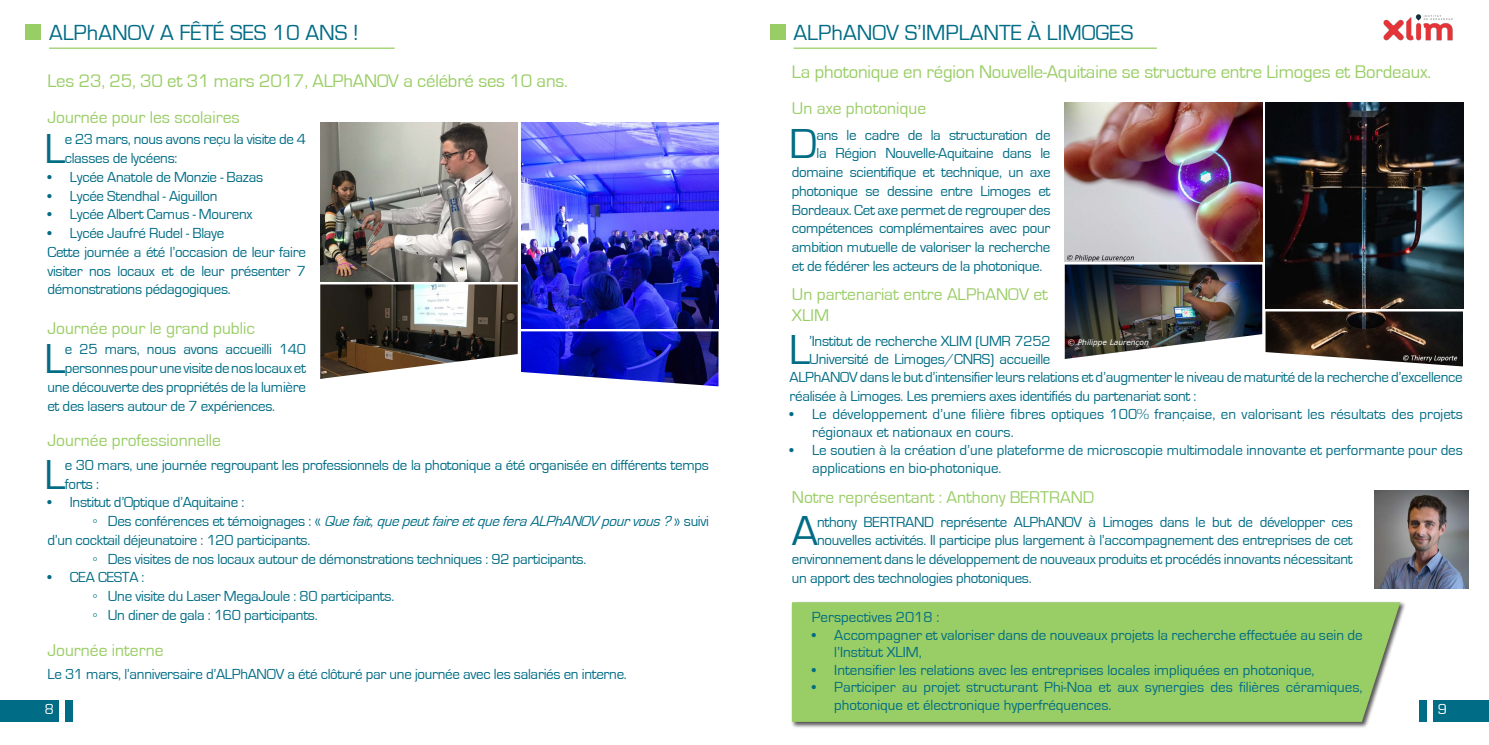
<style>
.page{position:relative;width:1489px;height:745px;background:#fff}
.page>*{position:absolute;margin:0;border:0;box-sizing:border-box;transform-origin:0 0}
.t1{font:43.12px "Eurostile";color:#006c85}
.t2{font:22.5px "Eurostile";color:#006c85}
.t3{font:18.75px "Eurostile";letter-spacing:-.01em;color:#99cd65}
.t4{font:17.5px/21px "Eurostile";color:#99cd65}
.t5{font:15px/18.8px "Eurostile";letter-spacing:-.02em;color:#006c85}
.t6{font:15px/18px "Eurostile";color:#006c85}
.t7{font:15px "Eurostile";color:#fff}
.t8{font:italic 7.5px "Verdana";color:#fff}
.s1{font-family:"Verdana"}
.s2{font-style:italic}
</style>
<div class="page">
<div style="left:0;top:699px;width:58px;height:21px;background:#006c85"></div>
<div style="left:65px;top:699px;width:8px;height:21px;background:#006c85"></div>
<div style="left:1432px;top:699px;width:56px;height:21px;background:#006c85"></div>
<div style="left:1418px;top:699px;width:8px;height:21px;background:#006c85"></div>
<hr style="left:49px;top:48px;width:345px;height:1px;background:#99cd65">
<div style="left:26px;top:25px;width:15px;height:15px;background:#99cd65"></div>
<img style="left:320px;top:122px;width:197px;height:159px">
<img style="left:521px;top:122px;width:197px;height:206px">
<img style="left:320px;top:284px;width:197px;height:94px">
<img style="left:521px;top:331px;width:197px;height:55px">
<hr style="left:793px;top:48px;width:363px;height:1px;background:#99cd65">
<div style="left:770px;top:25px;width:15px;height:15px;background:#99cd65"></div>
<img style="left:1064px;top:102px;width:198px;height:159px">
<img style="left:1265px;top:102px;width:197px;height:207px">
<img style="left:1064px;top:264px;width:198px;height:95px">
<img style="left:1265px;top:311px;width:197px;height:55px">
<img style="left:1383px;top:14px;width:70px;height:27px">
<div style="left:790px;top:600px;width:616px;height:127px;background:#231f20;opacity:.75"></div>
<div style="left:791px;top:602px;width:609px;height:119px;background:#99cd65"></div>
<img style="left:1374px;top:490px;width:94px;height:97px">
<p class="t2" style="left:49px;top:20px;width:311px">ALPhANOV A FÊTÉ SES 10 ANS !</p>
<p class="t3" style="left:47px;top:71px;width:522px">Les 23, 25, 30 et 31 mars 2017, ALPhANOV a célébré ses 10 ans.</p>
<p class="t4" style="left:47px;top:107px;width:194px">Journée pour les scolaires</p>
<p class="t2" style="left:793px;top:20px;width:341px">ALPhANOV S’IMPLANTE À LIMOGES</p>
<p class="t3" style="left:791px;top:62px;width:640px">La photonique en région Nouvelle-Aquitaine se structure entre Limoges et Bordeaux.</p>
<p class="t4" style="left:791px;top:98px;width:136px">Un axe photonique</p>
<p class="t1" style="left:789px;top:121px;width:30px">D</p>
<p class="t5" style="left:816px;top:125px;width:235px">ans le cadre de la structuration de</p>
<p class="t1" style="left:45px;top:125px;width:22px">L</p>
<p class="t5" style="left:65px;top:130px;width:243px">e 23 mars, nous avons reçu la visite de 4 classes de lycéens:</p>
<p class="t5" style="left:47px;top:168px;width:217px">• Lycée Anatole de Monzie - Bazas</p>
<p class="t5" style="left:47px;top:186px;width:172px">• Lycée Stendhal - Aiguillon</p>
<p class="t5" style="left:47px;top:205px;width:207px">• Lycée Albert Camus - Mourenx</p>
<p class="t5" style="left:47px;top:224px;width:178px">• Lycée Jaufré Rudel - Blaye</p>
<p class="t5" style="left:47px;top:243px;width:260px;text-align:justify">Cette journée a été l’occasion de leur faire visiter nos locaux et de leur présenter 7 démonstrations pédagogiques.</p>
<p class="t5" style="left:816px;top:144px;width:235px">la Région Nouvelle-Aquitaine dans le</p>
<p class="t5" style="left:791px;top:163px;width:260px">domaine scientifique et technique, un axe</p>
<p class="t5" style="left:791px;top:182px;width:260px">photonique se dessine entre Limoges et</p>
<p class="t5" style="left:791px;top:200px;width:260px">Bordeaux. Cet axe permet de regrouper des</p>
<p class="t5" style="left:791px;top:219px;width:260px">compétences complémentaires avec pour</p>
<p class="t5" style="left:791px;top:238px;width:260px">ambition mutuelle de valoriser la recherche</p>
<p class="t5" style="left:791px;top:257px;width:252px">et de fédérer les acteurs de la photonique.</p>
<p class="t4" style="left:791px;top:284px;width:257px">Un partenariat entre ALPhANOV et<br>XLIM</p>
<p class="t4" style="left:47px;top:318px;width:209px">Journée pour le grand public</p>
<p class="t1" style="left:45px;top:335px;width:22px">L</p>
<p class="t5" style="left:65px;top:340px;width:243px">e 25 mars, nous avons accueilli 140</p>
<p class="t1" style="left:789px;top:327px;width:22px">L</p>
<p class="t5" style="left:809px;top:331px;width:243px">’Institut de recherche XLIM (UMR 7252<br>Université de Limoges/CNRS) accueille</p>
<p class="t8" style="left:1067px;top:336px;width:83px">© Philippe Laurençon</p>
<p class="t5" style="left:65px;top:359px;width:243px">personnes pour une visite de nos locaux et</p>
<p class="t5" style="left:47px;top:378px;width:260px">une découverte des propriétés de la lumière</p>
<p class="t5" style="left:47px;top:396px;width:229px">et des lasers autour de 7 expériences.</p>
<p class="t5" style="left:789px;top:368px;width:674px">ALPhANOV dans le but d’intensifier leurs relations et d’augmenter le niveau de maturité de la recherche d’excellence réalisée à Limoges. Les premiers axes identifiés du partenariat sont :</p>
<p class="t6" style="left:812px;top:405px;width:652px;text-indent:-22px">• Le développement d’une filière fibres optiques 100% française, en valorisant les résultats des projets régionaux et nationaux en cours.</p>
<p class="t6" style="left:812px;top:441px;width:652px;text-indent:-22px">• Le soutien à la création d’une plateforme de microscopie multimodale innovante et performante pour des applications en bio-photonique.</p>
<p class="t4" style="left:791px;top:487px;width:304px">Notre représentant : Anthony BERTRAND</p>
<p class="t4" style="left:47px;top:430px;width:175px">Journée professionnelle</p>
<p class="t1" style="left:45px;top:451px;width:22px">L</p>
<p class="t5" style="left:65px;top:455px;width:645px">e 30 mars, une journée regroupant les professionnels de la photonique a été organisée en différents temps forts :</p>
<p class="t5" style="left:47px;top:493px;width:198px">• Institut d’Optique d’Aquitaine :</p>
<p class="t5" style="left:47px;top:511px;width:663px;text-indent:45px"><span class="s1">◦</span> D e s c o n f é r e n c e s e t t é m o i g n a g e s : « <span class="s2">Quefait,quepeutfaireetqueferaALPhANOVpourvous?</span>» s u i v i d’un cocktail déjeunatoire : 120 participants.</p>
<p class="t5" style="left:92px;top:549px;width:495px"><span class="s1">◦</span> Des visites de nos locaux autour de démonstrations techniques : 92 participants.</p>
<p class="t5" style="left:47px;top:568px;width:99px">• CEA CESTA :</p>
<p class="t5" style="left:92px;top:586px;width:303px"><span class="s1">◦</span> Une visite du Laser MegaJoule : 80 participants.</p>
<p class="t5" style="left:92px;top:605px;width:227px"><span class="s1">◦</span> Un diner de gala : 160 participants.</p>
<p class="t1" style="left:791px;top:507px;width:28px">A</p>
<p class="t5" style="left:817px;top:512px;width:537px">nthony BERTRAND représente ALPhANOV à Limoges dans le but de développer ces</p>
<p class="t5" style="left:817px;top:531px;width:537px">nouvelles activités. Il participe plus largement à l’accompagnement des entreprises de cet</p>
<p class="t5" style="left:791px;top:549px;width:562px">environnement dans le développement de nouveaux produits et procédés innovants nécessitant</p>
<p class="t5" style="left:791px;top:568px;width:241px">un apport des technologies photoniques.</p>
<p class="t6" style="left:811px;top:608px;width:129px">Perspectives 2018 :</p>
<p class="t6" style="left:834px;top:625px;width:529px;line-height:17.5px;text-indent:-22px">• Accompagner et valoriser dans de nouveaux projets la recherche effectuée au sein de l’Institut XLIM,</p>
<p class="t6" style="left:811px;top:660px;width:504px">• Intensifier les relations avec les entreprises locales impliquées en photonique,</p>
<p class="t6" style="left:834px;top:678px;width:529px;line-height:17.5px;text-indent:-22px">• Participer au projet structurant Phi-Noa et aux synergies des filières céramiques, photonique et électronique hyperfréquences.</p>
<p class="t4" style="left:47px;top:639px;width:118px">Journée interne</p>
<p class="t5" style="left:47px;top:664px;width:581px">Le 31 mars, l’anniversaire d’ALPhANOV a été clôturé par une journée avec les salariés en interne.</p>
<p class="t7" style="left:45px;top:701px;width:11px">8</p>
<p class="t7" style="left:1437px;top:701px;width:11px">9</p>
</div>
